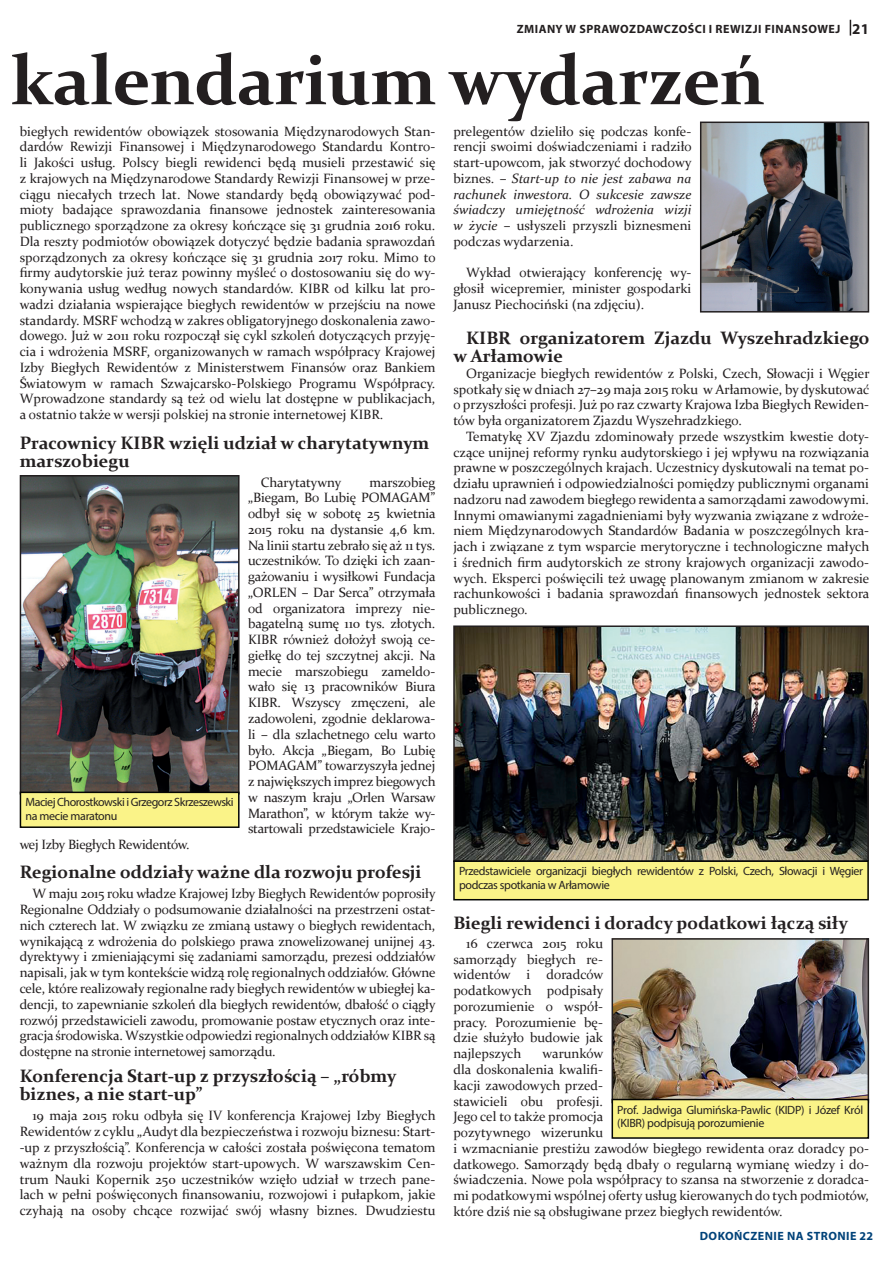
<style>
.page{position:relative;width:893px;height:1263px;background:#fff}
.page>*{position:absolute;margin:0;border:0;box-sizing:border-box;transform-origin:0 0}
.t1{font:700 70.5px "Constantia";letter-spacing:-.01em;color:#231f20}
.t2{font:700 18px/18px "Constantia";color:#231f20}
.t3{font:13.5px/15.8px "Constantia";color:#231f20;text-align:justify}
.t4{font:13.5px "Constantia";letter-spacing:-.02em;color:#231f20}
.t5{font:12px/13.5px "Myriad Pro";letter-spacing:-.03em;color:#231f20}
.t6{font:700 12px "Myriad Pro";letter-spacing:.04em;color:#231f20}
.t7{font:700 12px "Myriad Pro";letter-spacing:.04em;color:#004279}
.s1{font-size:15px}
.s2{font-style:italic}
</style>
<div class="page">
<svg style="left:850px;top:20px;width:1px;height:16px"></svg>
<img style="left:23px;top:478px;width:214px;height:313px">
<div style="left:20px;top:475px;width:220px;height:319px;border:2px solid #231f20"></div>
<div style="left:20px;top:792px;width:219px;height:35px;background:#faf388"></div>
<div style="left:20px;top:792px;width:220px;height:36px;border:2px solid #040503"></div>
<img style="left:456px;top:628px;width:410px;height:231px">
<div style="left:453px;top:625px;width:416px;height:237px;border:2px solid #231f20"></div>
<img style="left:615px;top:941px;width:251px;height:158px">
<div style="left:612px;top:938px;width:257px;height:165px;border:2px solid #231f20"></div>
<div style="left:612px;top:1099px;width:256px;height:39px;background:#faf388"></div>
<div style="left:612px;top:1099px;width:257px;height:40px;border:2px solid #040503"></div>
<div style="left:454px;top:861px;width:414px;height:39px;background:#faf388"></div>
<div style="left:453px;top:860px;width:416px;height:40px;border:2px solid #040503"></div>
<img style="left:703px;top:125px;width:163px;height:185px">
<div style="left:700px;top:122px;width:169px;height:191px;border:2px solid #231f20"></div>
<p class="t6" style="left:517px;top:21px;width:354px">ZMIANY W SPRAWOZDAWCZOŚCI I REWIZJI FINANSOWEJ <span class="s1">21</span></p>
<h1 class="t1" style="left:11px;top:32px;width:756px">kalendarium wydarzeń</h1>
<p class="t3" style="left:20px;top:122px;width:418px">biegłych rewidentów obowiązek stosowania Międzynarodowych Stan&shy;dardów Rewizji Finansowej i Międzynarodowego Standardu Kontro&shy;li Jakości usług. Polscy biegli rewidenci będą musieli przestawić się z krajowych na Międzynarodowe Standardy Rewizji Finansowej w prze&shy;ciągu niecałych trzech lat. Nowe standardy będą obowiązywać pod&shy;mioty badające sprawozdania finansowe jednostek zainteresowania publicznego sporządzone za okresy kończące się 31 grudnia 2016 roku.<br>Dla reszty podmiotów obowiązek dotyczyć będzie badania sprawozdań sporządzonych za okresy kończące się 31 grudnia 2017 roku. Mimo to firmy audytorskie już teraz powinny myśleć o dostosowaniu się do wy&shy;konywania usług według nowych standardów. KIBR od kilku lat pro&shy;wadzi działania wspierające biegłych rewidentów w przejściu na nowe standardy. MSRF wchodzą w zakres obligatoryjnego doskonalenia zawo&shy;dowego. Już w 2011 roku rozpoczął się cykl szkoleń dotyczących przyję&shy;cia i wdrożenia MSRF, organizowanych w ramach współpracy Krajowej Izby Biegłych Rewidentów z Ministerstwem Finansów oraz Bankiem Światowym w ramach Szwajcarsko-Polskiego Programu Współpracy.<br>Wprowadzone standardy są też od wielu lat dostępne w publikacjach, a ostatnio także w wersji polskiej na stronie internetowej KIBR.</p>
<h2 class="t2" style="left:20px;top:433px;width:411px">Pracownicy KIBR wzięli udział w charytatywnym marszobiegu</h2>
<p class="t3" style="left:261px;top:474px;width:82px">Charytatywny</p>
<p class="t3" style="left:248px;top:474px;width:189px;text-indent:121px">marszobieg „Biegam, Bo Lubię POMAGAM” odbył się w sobotę 25 kwietnia 2015 roku na dystansie 4,6 km.<br>Na linii startu zebrało się aż 11 tys. uczestników. To dzięki ich zaan&shy;gażowaniu i wysiłkowi Fundacja „ORLEN – Dar Serca” otrzymała od organizatora imprezy nie&shy;bagatelną sumę 110 tys. złotych.<br>KIBR również dołożył swoją ce&shy;giełkę do tej szczytnej akcji. Na mecie marszobiegu zameldo&shy;wało się 13 pracowników Biura KIBR. Wszyscy zmęczeni, ale zadowoleni, zgodnie deklarowa&shy;li – dla szlachetnego celu warto było. Akcja „Biegam, Bo Lubię POMAGAM” towarzyszyła jednej z największych imprez biegowych w naszym kraju „Orlen Warsaw Marathon”, w którym także wy&shy;startowali przedstawiciele Krajo-</p>
<p class="t5" style="left:25px;top:795px;width:210px">Maciej Chorostkowski i Grzegorz Skrzeszewski na mecie maratonu</p>
<p class="t4" style="left:20px;top:835px;width:171px">wej Izby Biegłych Rewidentów.</p>
<h2 class="t2" style="left:20px;top:862px;width:403px">Regionalne oddziały ważne dla rozwoju profesji</h2>
<p class="t3" style="left:20px;top:885px;width:417px;text-indent:13px">W maju 2015 roku władze Krajowej Izby Biegłych Rewidentów poprosiły Regionalne Oddziały o podsumowanie działalności na przestrzeni ostat&shy;nich czterech lat. W związku ze zmianą ustawy o biegłych rewidentach, wynikającą z wdrożenia do polskiego prawa znowelizowanej unijnej 43. dyrektywy i zmieniającymi się zadaniami samorządu, prezesi oddziałów napisali, jak w tym kontekście widzą rolę regionalnych oddziałów. Główne cele, które realizowały regionalne rady biegłych rewidentów w ubiegłej ka&shy;dencji, to zapewnianie szkoleń dla biegłych rewidentów, dbałość o ciągły rozwój przedstawicieli zawodu, promowanie postaw etycznych oraz inte&shy;gracja środowiska. Wszystkie odpowiedzi regionalnych oddziałów KIBR są dostępne na stronie internetowej samorządu.</p>
<h2 class="t2" style="left:20px;top:1066px;width:378px">Konferencja Start-up z przyszłością – „róbmy biznes, a nie start-up”</h2>
<p class="t3" style="left:20px;top:1107px;width:417px;text-indent:13px">19 maja 2015 roku odbyła się IV konferencja Krajowej Izby Biegłych Rewidentów z cyklu „Audyt dla bezpieczeństwa i rozwoju biznesu: Start--up z przyszłością”. Konferencja w całości została poświęcona tematom ważnym dla rozwoju projektów start-upowych. W warszawskim Cen&shy;trum Nauki Kopernik 250 uczestników wzięło udział w trzech pane&shy;lach w pełni poświęconych finansowaniu, rozwojowi i pułapkom, jakie czyhają na osoby chcące rozwijać swój własny biznes. Dwudziestu</p>
<p class="t3" style="left:453px;top:123px;width:240px">prelegentów dzieliło się podczas konfe&shy;rencji swoimi doświadczeniami i radziło start-upowcom, jak stworzyć dochodowy biznes. – <span class="s2">Start-up to nie jest zabawa na rachunek inwestora. O sukcesie zawsze świadczy umiejętność wdrożenia wizji w życie</span> – usłyszeli przyszli biznesmeni podczas wydarzenia.</p>
<p class="t3" style="left:453px;top:264px;width:240px;text-indent:13px">Wykład otwierający konferencję wy&shy;głosił wicepremier, minister gospodarki Janusz Piechociński (na zdjęciu).</p>
<h2 class="t2" style="left:453px;top:328px;width:418px;text-indent:13px">KIBR organizatorem Zjazdu Wyszehradzkiego w Arłamowie</h2>
<p class="t3" style="left:453px;top:365px;width:418px;text-indent:13px">Organizacje biegłych rewidentów z Polski, Czech, Słowacji i Węgier spotkały się w dniach 27–29 maja 2015 roku w Arłamowie, by dyskutować o przyszłości profesji. Już po raz czwarty Krajowa Izba Biegłych Rewiden&shy;tów była organizatorem Zjazdu Wyszehradzkiego.</p>
<p class="t3" style="left:453px;top:428px;width:417px;text-indent:13px">Tematykę XV Zjazdu zdominowały przede wszystkim kwestie doty&shy;czące unijnej reformy rynku audytorskiego i jej wpływu na rozwiązania prawne w poszczególnych krajach. Uczestnicy dyskutowali na temat po&shy;działu uprawnień i odpowiedzialności pomiędzy publicznymi organami nadzoru nad zawodem biegłego rewidenta a samorządami zawodowymi.<br>Innymi omawianymi zagadnieniami były wyzwania związane z wdroże&shy;niem Międzynarodowych Standardów Badania w poszczególnych kra&shy;jach i związane z tym wsparcie merytoryczne i technologiczne małych i średnich firm audytorskich ze strony krajowych organizacji zawodo&shy;wych. Eksperci poświęcili też uwagę planowanym zmianom w zakresie rachunkowości i badania sprawozdań finansowych jednostek sektora publicznego.</p>
<p class="t5" style="left:459px;top:864px;width:406px">Przedstawiciele organizacji biegłych rewidentów z Polski, Czech, Słowacji i Węgier podczas spotkania w Arłamowie</p>
<h2 class="t2" style="left:453px;top:913px;width:396px">Biegli rewidenci i doradcy podatkowi łączą siły</h2>
<p class="t3" style="left:453px;top:935px;width:151px;text-indent:13px">16 czerwca 2015 roku samorządy biegłych re&shy;widentów i doradców podatkowych podpisały porozumienie o współ&shy;pracy. Porozumienie bę&shy;dzie służyło budowie jak najlepszych</p>
<p class="t3" style="left:453px;top:1045px;width:417px;text-align:left;text-indent:89px">warunków<br>dla doskonalenia kwalifi-<br>kacji zawodowych przed-<br>stawicieli obu profesji.<br>Jego cel to także promocja<br>pozytywnego wizerunku<br>i wzmacnianie prestiżu zawodów biegłego rewidenta oraz doradcy po&shy;datkowego. Samorządy będą dbały o regularną wymianę wiedzy i do&shy;świadczenia. Nowe pola współpracy to szansa na stworzenie z doradca&shy;mi podatkowymi wspólnej oferty usług kierowanych do tych podmiotów, które dziś nie są obsługiwane przez biegłych rewidentów.</p>
<p class="t5" style="left:617px;top:1102px;width:248px">Prof. Jadwiga Glumińska-Pawlic (KIDP) i Józef Król (KIBR) podpisują porozumienie</p>
<p class="t7" style="left:700px;top:1228px;width:175px">DOKOŃCZENIE NA STRONIE 22</p>
</div>
